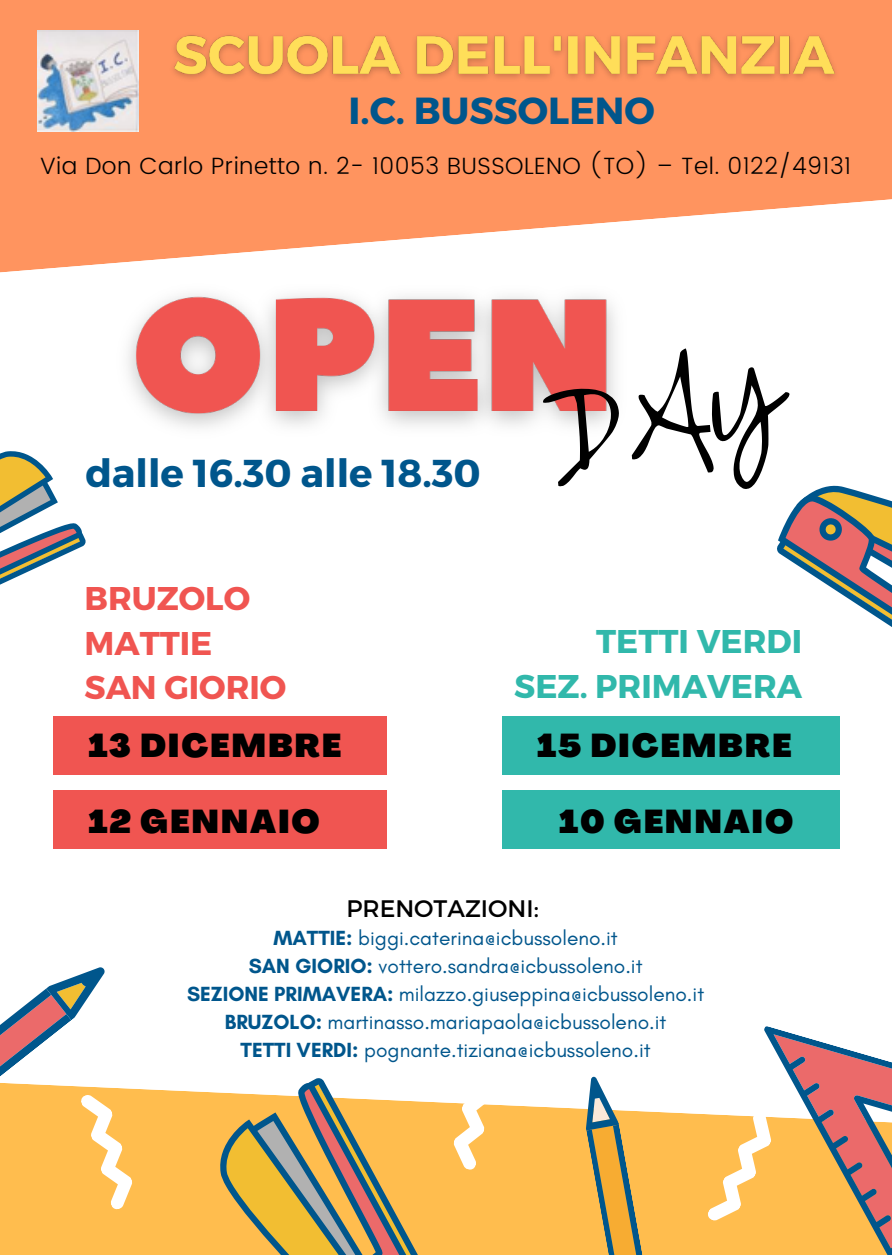
<style>
.page{position:relative;width:892px;height:1258px;background:#fff}
.page>*{position:absolute;margin:0;border:0;box-sizing:border-box;transform-origin:0 0}
.t1{font:700 38.7px "Montserrat";color:#00568c}
.t2{font:700 37.8px "Montserrat";color:#00568c}
.t3{font:700 33px/45px "Montserrat";color:#31b8ab;text-align:right}
.t4{font:700 33px/45px "Montserrat";color:#f05551}
.t5{font:900 32.4px "Agrandir";letter-spacing:.055em;color:#000}
.t6{font:24px "Montserrat";color:#000}
.t7{font:300 23.4px "Poppins";letter-spacing:.02em;color:#000}
.t8{font:21px/27.9px "Glacial Indifference";color:#00568c;text-align:center}
.s1{font-weight:700}
</style>
<div class="page">
<svg style="left:0;top:0;width:891px;height:273px;background:#fea274"></svg>
<svg style="left:0;top:1089px;width:704px;height:166px;background:#ffc15a"></svg>
<svg style="left:577px;top:1076px;width:72px;height:179px"></svg>
<svg style="left:0;top:451px;width:86px;height:134px"></svg>
<svg style="left:0;top:967px;width:139px;height:244px"></svg>
<svg style="left:199px;top:1078px;width:303px;height:177px;background:#d9b46d"></svg>
<svg style="left:704px;top:1026px;width:187px;height:229px"></svg>
<img style="left:161px;top:9px;width:688px;height:120px">
<img style="left:37px;top:30px;width:101px;height:101px">
<img style="left:97px;top:224px;width:551px;height:204px">
<div style="left:501px;top:716px;width:338px;height:58px;background:#31b8ab"></div>
<div style="left:53px;top:716px;width:334px;height:58px;background:#f05551"></div>
<div style="left:53px;top:790px;width:334px;height:59px;background:#f05551"></div>
<div style="left:501px;top:790px;width:338px;height:59px;background:#31b8ab"></div>
<svg style="left:541px;top:345px;width:350px;height:282px"></svg>
<h2 class="t2" style="left:348px;top:86px;width:307px">I.C. BUSSOLENO</h2>
<p class="t7" style="left:40px;top:153px;width:812px">Via Don Carlo Prinetto n. 2- 10053 BUSSOLENO (TO) – Tel. 0122/49131</p>
<h1 class="t1" style="left:86px;top:448px;width:397px">dalle 16.30 alle 18.30</h1>
<h3 class="t4" style="left:84px;top:574px;width:203px">BRUZOLO<br>MATTIE<br>SAN GIORIO</h3>
<h3 class="t3" style="left:514px;top:617px;width:289px">TETTI VERDI<br>SEZ. PRIMAVERA</h3>
<h3 class="t5" style="left:88px;top:733px;width:254px">13 DICEMBRE</h3>
<h3 class="t5" style="left:537px;top:733px;width:256px">15 DICEMBRE</h3>
<h3 class="t5" style="left:88px;top:809px;width:233px">12 GENNAIO</h3>
<h3 class="t5" style="left:559px;top:809px;width:236px">10 GENNAIO</h3>
<p class="t6" style="left:346px;top:893px;width:194px">PRENOTAZIONI:</p>
<p class="t8" style="left:187px;top:924px;width:518px"><span class="s1">MATTIE:</span> biggi.caterina@icbussoleno.it<br><span class="s1">SAN GIORIO:</span> vottero.sandra@icbussoleno.it<br><span class="s1">SEZIONE PRIMAVERA:</span> milazzo.giuseppina@icbussoleno.it <span class="s1">BRUZOLO:</span> martinasso.mariapaola@icbussoleno.it<br><span class="s1">TETTI VERDI:</span> pognante.tiziana@icbussoleno.it</p>
</div>
